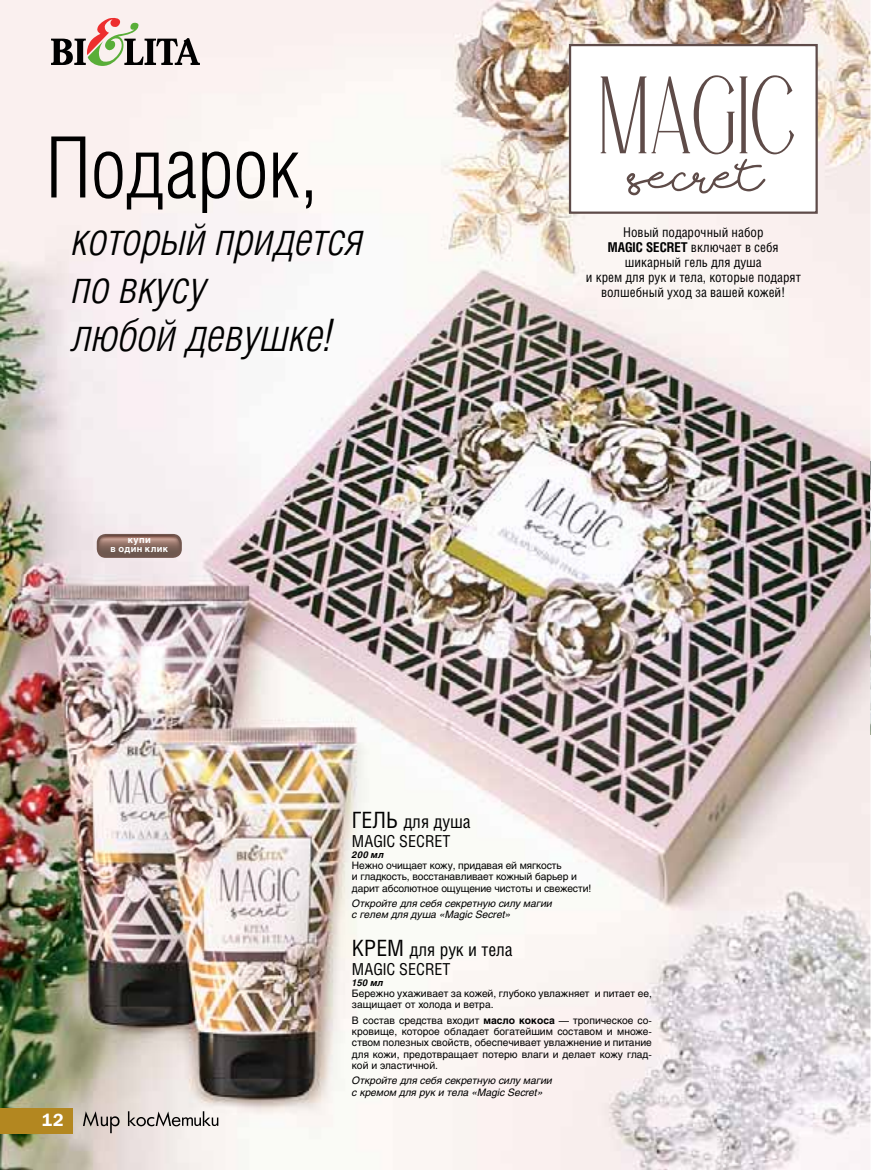
<style>
.page{position:relative;width:872px;height:1170px;background:#fff}
.page>*{position:absolute;margin:0;border:0;box-sizing:border-box;transform-origin:0 0}
.t1{font:300 84.6px "Helios Cond";color:#000}
.t2{font:italic 300 45.6px/47.7px "Helios Cond";color:#000}
.t3{font:22.5px "Helios Cond";color:#000}
.t4{font:18px "Helios Cond";color:#000}
.t5{font:18px "Franklin Gothic Demi C";color:#fff}
.t6{font:16.5px "Helios Cond";color:#000}
.t7{font:13.5px/15px "Helios Cond";color:#000;text-align:center}
.t8{font:10.2px/11.2px "Helios";letter-spacing:-.01em;color:#000}
.t9{font:italic 10.2px/11.2px "Helios";color:#000}
.t10{font:700 9.3px/9px "Helios";letter-spacing:.035em;color:#fff;text-align:center}
.t11{font:italic 700 9.3px "Helios";letter-spacing:.025em;color:#000}
.s1{font-weight:700}
</style>
<div class="page">
<img style="left:0;top:0;width:870px;height:1169px">
<div style="left:0;top:1107px;width:72px;height:26px;background:#b38720"></div>
<svg style="left:51px;top:18px;width:149px;height:48px"></svg>
<div style="left:569px;top:44px;width:248px;height:170px;background:#fff;border:2px solid #5e4b49"></div>
<svg style="left:600px;top:75px;width:194px;height:120px"></svg>
<div style="left:97px;top:534px;width:85px;height:24px;background:#72574f;border-radius:9px"></div>
<svg style="left:99px;top:535px;width:81px;height:21px"></svg>
<svg style="left:83px;top:1111px;width:37px;height:22px"></svg>
<svg style="left:128px;top:1111px;width:90px;height:15px"></svg>
<h1 class="t1" style="left:46px;top:121px;width:274px">Подарок,</h1>
<h2 class="t2" style="left:72px;top:215px;width:293px">который придется по вкусу<br>любой девушке!</h2>
<h3 class="t7" style="left:586px;top:224px;width:216px">НОВЫЙ ПОДАРОЧНЫЙ НАБОР<br><span class="s1">MAGIC SECRET</span> ВКЛЮЧАЕТ В СЕБЯ<br>ШИКАРНЫЙ ГЕЛЬ ДЛЯ ДУША<br>И КРЕМ ДЛЯ РУК И ТЕЛА, КОТОРЫЕ ПОДАРЯТ<br>ВОЛШЕБНЫЙ УХОД ЗА ВАШЕЙ КОЖЕЙ!</h3>
<p class="t10" style="left:110px;top:535px;width:59px">купи<br>в один клик</p>
<h3 class="t5" style="left:42px;top:1109px;width:23px">12</h3>
<h3 class="t3" style="left:352px;top:806px;width:20px">ГЕЛЬ</h3>
<h3 class="t4" style="left:403px;top:811px;width:69px">ДЛЯ ДУША</h3>
<h3 class="t6" style="left:352px;top:831px;width:100px">MAGIC SECRET</h3>
<p class="t11" style="left:352px;top:849px;width:33px">200 мл</p>
<p class="t8" style="left:352px;top:859px;width:241px">Нежно очищает кожу, придавая ей мягкость<br>и гладкость, восстанавливает кожный барьер и дарит абсолютное ощущение чистоты и свежести!</p>
<p class="t9" style="left:352px;top:897px;width:202px">Откройте для себя секретную силу магии с гелем для душа «Magic Secret»</p>
<h3 class="t3" style="left:352px;top:934px;width:23px">КРЕМ</h3>
<h3 class="t4" style="left:409px;top:938px;width:105px">ДЛЯ РУК И ТЕЛА</h3>
<h3 class="t6" style="left:352px;top:958px;width:100px">MAGIC SECRET</h3>
<p class="t11" style="left:352px;top:976px;width:33px">150 мл</p>
<p class="t8" style="left:352px;top:987px;width:301px">Бережно ухаживает за кожей, глубоко увлажняет и питает ее, защищает от холода и ветра.</p>
<p class="t8" style="left:352px;top:1014px;width:301px;text-align:justify">В состав средства входит <span class="s1">масло кокоса</span> — тропическое со&shy;кровище, которое обладает богатейшим составом и множе&shy;ством полезных свойств, обеспечивает увлажнение и питание для кожи, предотвращает потерю влаги и делает кожу глад&shy;кой и эластичной.</p>
<p class="t9" style="left:352px;top:1074px;width:202px">Откройте для себя секретную силу магии с кремом для рук и тела «Magic Secret»</p>
</div>
